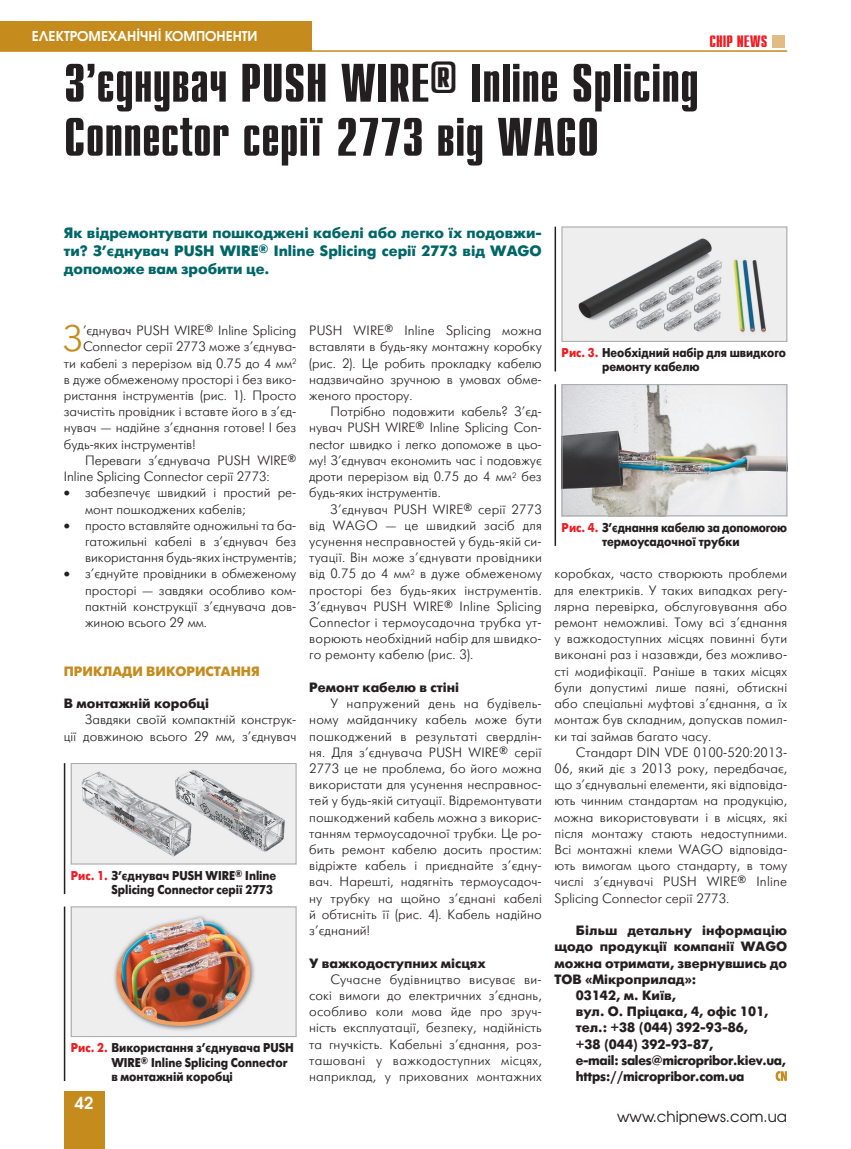
<style>
.page{position:relative;width:851px;height:1149px;background:#fff}
.page>*{position:absolute;margin:0;border:0;box-sizing:border-box;transform-origin:0 0}
.Stattja_Zagolovok{font:700 54px/54px "Compact C";color:#231f20}
.Osnovnoj_Bukviza{font:36.6px "Futuris Light C";color:#c58b1d}
.t1{font:700 16.5px "Compact C";color:#ee1d23}
.t2{font:600 16.5px "Avant Garde Gothic C";color:#fff}
.Stattja_Vvedenie{font:700 15px/18px "Futuris C";color:#006667;text-align:justify}
.t3{font:15px "Avant Garde Gothic C";color:#231f20}
.Osnovnoj{font:13.5px/16.2px "Futuris Light C";letter-spacing:.005em;color:#231f20;text-align:justify}
.Osnovnoj_Spisok{font:13.5px/16.2px "Futuris Light C";color:#231f20;text-align:justify}
.Osnovnoj_Bukviza-2{font:13.5px "Futuris Light C";color:#231f20}
.Osnovnoj-2{font:700 13.5px/16.2px "Futuris C";color:#231f20;text-align:justify}
.Razdel_pod{font:700 13.5px "Futuris C";color:#231f20}
.Osnovnoj-3{font:700 13.5px "Futuris C";letter-spacing:-.025em;color:#231f20;scale:.96 1}
.t4{font:600 13.5px "Avant Garde Gothic C";color:#fff}
.Osnovnoj-4{font:700 13.5px "Futuris C";color:#231f20;scale:.96 1}
.Razdel{font:700 13.5px "Futuris C";color:#c58b1d}
.Ris_Textovka{font:700 12.75px/14.2px "Futuris C";color:#231f20;text-align:right;scale:.9 1}
.Ris_Textovka-2{font:700 12.75px/14.2px "Futuris C";color:#231f20;scale:.88 1}
.s1{color:#ee1d23}
</style>
<div class="page">
<div style="left:0;top:21px;width:312px;height:30px;background:#c58b1d"></div>
<div style="left:64px;top:1091px;width:40px;height:57px;background:#c58b1d"></div>
<div style="left:772px;top:35px;width:12px;height:12px;background:#e2bd83"></div>
<hr style="left:0;top:50px;width:787px;height:2px;background:#c58b1d">
<hr style="left:64px;top:763px;width:1px;height:130px;background:#231f20">
<img style="left:73px;top:765px;width:221px;height:97px">
<div style="left:71px;top:763px;width:225px;height:101px;border:1px solid #a8a9ad"></div>
<hr style="left:554px;top:226px;width:2px;height:145px;background:#231f20">
<img style="left:563px;top:228px;width:222px;height:111px">
<div style="left:561px;top:226px;width:226px;height:115px;border:1px solid #a8a9ad"></div>
<hr style="left:554px;top:384px;width:2px;height:161px;background:#231f20">
<img style="left:563px;top:386px;width:222px;height:128px">
<div style="left:561px;top:384px;width:226px;height:132px;border:1px solid #a8a9ad"></div>
<hr style="left:64px;top:906px;width:1px;height:174px;background:#231f20">
<img style="left:73px;top:908px;width:221px;height:126px">
<div style="left:71px;top:906px;width:225px;height:130px;border:1px solid #a8a9ad"></div>
<svg style="left:775px;top:1071px;width:11px;height:9px"></svg>
<p class="t4" style="left:32px;top:28px;width:227px">ЕЛЕКТРОМЕХАНІЧНІ КОМПОНЕНТИ</p>
<p class="Stattja_Zagolovok" style="left:64px;top:58px;width:636px">З’єднувач PUSH WIRE<sup>®</sup> Inline Splicing<br>Connector серії 2773 від WAGO</p>
<p class="t1" style="left:709px;top:33px;width:60px">CHIP NEWS</p>
<p class="Stattja_Vvedenie" style="left:64px;top:224px;width:479px">Як відремонтувати пошкоджені кабелі або легко їх подовжи&shy;ти? З’єднувач PUSH WIRE<sup>®</sup> Inline Splicing серії 2773 від WAGO допоможе вам зробити це.</p>
<p class="Osnovnoj_Bukviza" style="left:63px;top:320px;width:22px">З</p>
<p class="Osnovnoj_Bukviza-2" style="left:83px;top:323px;width:215px">’єднувач PUSH WIRE<sup>®</sup> Inline Splicing</p>
<p class="Osnovnoj_Bukviza-2" style="left:83px;top:340px;width:215px">Connector серії 2773 може з’єднува-</p>
<p class="Osnovnoj_Bukviza-2" style="left:64px;top:356px;width:234px">ти кабелі з перерізом від 0.75 до 4 мм<sup>2</sup></p>
<p class="Osnovnoj_Bukviza-2" style="left:64px;top:372px;width:234px">в дуже обмеженому просторі і без вико-</p>
<p class="Osnovnoj_Bukviza-2" style="left:64px;top:388px;width:234px">ристання інструментів (рис. 1). Просто</p>
<p class="Osnovnoj_Bukviza-2" style="left:64px;top:404px;width:234px">зачистіть провідник і вставте його в з’єд-</p>
<p class="Osnovnoj_Bukviza-2" style="left:64px;top:421px;width:234px">нувач — надійне з’єднання готове! І без</p>
<p class="Osnovnoj_Bukviza-2" style="left:64px;top:437px;width:133px">будь-яких інструментів!</p>
<p class="Osnovnoj" style="left:64px;top:452px;width:234px;text-indent:21px">Переваги з’єднувача PUSH WIRE<sup>®<br></sup>Inline Splicing Connector серії 2773:</p>
<p class="Osnovnoj_Spisok" style="left:85px;top:485px;width:213px;text-indent:-21px">• забезпечує швидкий і простий ре&shy;монт пошкоджених кабелів;</p>
<p class="Osnovnoj_Spisok" style="left:85px;top:517px;width:213px;text-indent:-21px">• просто вставляйте одножильні та ба&shy;гатожильні кабелі в з’єднувач без використання будь-яких інструментів;</p>
<p class="Osnovnoj_Spisok" style="left:85px;top:566px;width:213px;text-indent:-21px">• з’єднуйте провідники в обмеженому просторі — завдяки особливо ком&shy;пактній конструкції з’єднувача дов&shy;жиною всього 29 мм.</p>
<p class="Razdel" style="left:64px;top:663px;width:197px">ПРИКЛАДИ ВИКОРИСТАННЯ</p>
<p class="Razdel_pod" style="left:64px;top:695px;width:147px">В монтажній коробці</p>
<p class="Osnovnoj" style="left:64px;top:711px;width:234px;text-align:right">Завдяки своїй компактній конструк-<br>ції довжиною всього 29 мм, з’єднувач</p>
<p class="Ris_Textovka" style="left:71px;top:868px;width:230px"><span class="s1">Рис. 1.</span> З’єднувач PUSH WIRE<sup>®</sup> Inline<br>Splicing Connector серії 2773</p>
<p class="Ris_Textovka" style="left:111px;top:1040px;width:204px;text-align:left;text-indent:-40px"><span class="s1">Рис. 2.</span> Використання з’єднувача PUSH<br>WIRE<sup>®</sup> Inline Splicing Connector в монтажній коробці</p>
<p class="t2" style="left:75px;top:1092px;width:20px">42</p>
<p class="Osnovnoj" style="left:309px;top:323px;width:234px">PUSH WIRE<sup>®</sup> Inline Splicing можна вставляти в будь-яку монтажну коробку (рис. 2). Це робить прокладку кабелю надзвичайно зручною в умовах обме&shy;женого простору.</p>
<p class="Osnovnoj" style="left:309px;top:404px;width:234px;text-indent:21px">Потрібно подовжити кабель? З’єд&shy;нувач PUSH WIRE<sup>®</sup> Inline Splicing Con&shy;nector швидко і легко допоможе в цьо&shy;му! З’єднувач економить час і подовжує дроти перерізом від 0.75 до 4 мм<sup>2</sup> без будь-яких інструментів.</p>
<p class="Osnovnoj" style="left:309px;top:501px;width:234px;text-indent:21px">З’єднувач PUSH WIRE<sup>®</sup> серії 2773 від WAGO — це швидкий засіб для усунення несправностей у будь-якій си&shy;туації. Він може з’єднувати провідники від 0.75 до 4 мм<sup>2</sup> в дуже обмеженому просторі без будь-яких інструментів.<br>З’єднувач PUSH WIRE<sup>®</sup> Inline Splicing Connector і термоусадочна трубка ут&shy;ворюють необхідний набір для швидко&shy;го ремонту кабелю (рис. 3).</p>
<p class="Razdel_pod" style="left:309px;top:679px;width:151px">Ремонт кабелю в стіні</p>
<p class="Osnovnoj" style="left:309px;top:695px;width:234px;text-indent:21px">У напружений день на будівель&shy;ному майданчику кабель може бути пошкоджений в результаті свердлін&shy;ня. Для з’єднувача PUSH WIRE<sup>®</sup> серії 2773 це не проблема, бо його можна використати для усунення несправнос&shy;тей у будь-якій ситуації. Відремонтувати пошкоджений кабель можна з викорис&shy;танням термоусадочної трубки. Це ро&shy;бить ремонт кабелю досить простим: відріжте кабель і приєднайте з’єдну&shy;вач. Нарешті, надягніть термоусадоч&shy;ну трубку на щойно з’єднані кабелі й обтисніть її (рис. 4). Кабель надійно з’єднаний!</p>
<p class="Razdel_pod" style="left:309px;top:955px;width:178px">У важкодоступних місцях</p>
<p class="Osnovnoj" style="left:309px;top:971px;width:234px;text-indent:21px">Сучасне будівництво висуває ви&shy;сокі вимоги до електричних з’єднань, особливо коли мова йде про зруч&shy;ність експлуатації, безпеку, надійність та гнучкість. Кабельні з’єднання, роз&shy;ташовані у важкодоступних місцях, наприклад, у прихованих монтажних</p>
<p class="Ris_Textovka-2" style="left:602px;top:346px;width:210px;text-indent:-40px"><span class="s1">Рис. 3.</span> Необхідний набір для швидкого ремонту кабелю</p>
<p class="Ris_Textovka-2" style="left:561px;top:520px;width:258px;text-align:center"><span class="s1">Рис. 4.</span> З’єднання кабелю за допомогою термоусадочної трубки</p>
<p class="Osnovnoj" style="left:554px;top:566px;width:234px">коробках, часто створюють проблеми для електриків. У таких випадках регу&shy;лярна перевірка, обслуговування або ремонт неможливі. Тому всі з’єднання у важкодоступних місцях повинні бути виконані раз і назавжди, без можливо&shy;сті модифікації. Раніше в таких місцях були допустимі лише паяні, обтискні або спеціальні муфтові з’єднання, а їх монтаж був складним, допускав помил&shy;ки таі займав багато часу.</p>
<p class="Osnovnoj" style="left:554px;top:744px;width:234px;text-indent:21px">Стандарт DIN VDE 0100-520:2013- 06, який діє з 2013 року, передбачає, що з’єднувальні елементи, які відповіда&shy;ють чинним стандартам на продукцію, можна використовувати і в місцях, які після монтажу стають недоступними.<br>Всі монтажні клеми WAGO відповіда&shy;ють вимогам цього стандарту, в тому числі з’єднувачі PUSH WIRE<sup>®</sup> Inline Splicing Connector серії 2773.</p>
<p class="Osnovnoj-2" style="left:554px;top:922px;width:234px;text-indent:21px">Більш детальну інформацію щодо продукції компанії WAGO можна отримати, звернувшись до ТОВ «Мікроприлад»:</p>
<p class="Osnovnoj-2" style="left:575px;top:987px;width:102px">03142, м. Київ,</p>
<p class="Osnovnoj-2" style="left:575px;top:1003px;width:194px">вул. О. Пріцака, 4, офіс 101,</p>
<p class="Osnovnoj-2" style="left:575px;top:1019px;width:174px">тел.: +38 (044) 392-93-86,</p>
<p class="Osnovnoj-2" style="left:575px;top:1035px;width:139px">+38 (044) 392-93-87,</p>
<p class="Osnovnoj-3" style="left:575px;top:1052px;width:220px">e-mail: sales@micropribor.kiev.ua,</p>
<p class="Osnovnoj-4" style="left:575px;top:1068px;width:177px">https://micropribor.com.ua</p>
<p class="t3" style="left:617px;top:1106px;width:171px">www.chipnews.com.ua</p>
</div>
